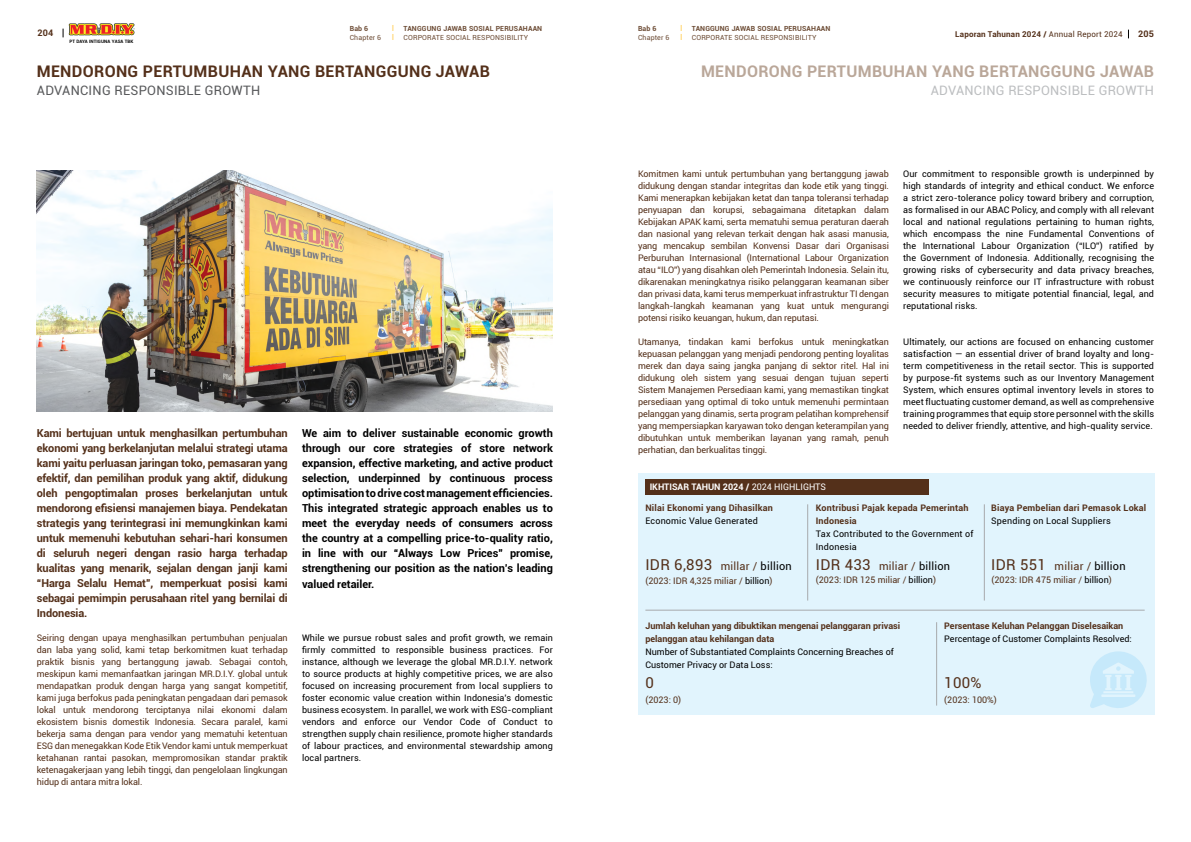
<style>
.page{position:relative;width:1191px;height:842px;background:#fff}
.page>*{position:absolute;margin:0;border:0;box-sizing:border-box;transform-origin:0 0}
.t1{font:700 16px "Roboto";letter-spacing:.02em;color:#54301a}
.t2{font:700 16px "Roboto";letter-spacing:.02em;color:#baa799}
.t3{font:15px "Roboto";letter-spacing:.02em;color:#54301a}
.t4{font:13px "Roboto";letter-spacing:.02em;color:#58595b}
.t5{font:13px "Roboto";letter-spacing:.02em;color:#bcbec0}
.t6{font:700 11px/15px "Roboto";letter-spacing:-.01em;color:#54301a;text-align:justify}
.t7{font:700 11px/15px "Roboto";color:#000;text-align:justify}
.t8{font:11px "Roboto";letter-spacing:.02em;color:#54301a}
.t9{font:9px/12px "Roboto";letter-spacing:-.01em;color:#54301a;text-align:justify}
.t10{font:9px/12px "Roboto";letter-spacing:.01em;color:#000;text-align:justify}
.t11{font:700 9px/13px "Roboto";color:#54301a}
.t12{font:700 9px/13px "Roboto";letter-spacing:.02em;color:#54301a}
.t13{font:700 9px "Roboto";color:#fff}
.t14{font:700 8px "Roboto";letter-spacing:.02em;color:#54301a}
.t15{font:7px "Roboto";letter-spacing:.02em;color:#6c4b34}
.t16{font:700 7px "Roboto";letter-spacing:.02em;color:#6c4b34}
.t17{font:700 7px "Roboto";color:#ffcc4e}
.t18{font:700 4.6px "Roboto";letter-spacing:.02em;color:#000}
.s1{font-weight:400}
.s2{font-size:11px}
.s3{font-size:11px;color:#000}
.s4{color:#000}
.s5{font-size:15px}
</style>
<div class="page">
<img style="left:69px;top:23px;width:65px;height:13px">
<img style="left:37px;top:170px;width:516px;height:241px">
<div style="left:638px;top:473px;width:516px;height:241px;background:#e1f4fd"></div>
<div style="left:645px;top:479px;width:284px;height:16px;background:#54301a"></div>
<hr style="left:645px;top:610px;width:499px;height:1px;background:#a7a9ac">
<hr style="left:807px;top:504px;width:1px;height:96px;background:#a7a9ac">
<hr style="left:984px;top:504px;width:1px;height:96px;background:#a7a9ac">
<hr style="left:936px;top:622px;width:1px;height:84px;background:#a7a9ac">
<svg style="left:1090px;top:651px;width:57px;height:57px"></svg>
<p class="t16" style="left:350px;top:24px;width:20px">Bab 6</p>
<p class="t17" style="left:392px;top:23px;width:3px">|</p>
<p class="t16" style="left:403px;top:24px;width:140px">TANGGUNG JAWAB SOSIAL PERUSAHAAN</p>
<p class="t15" style="left:350px;top:33px;width:33px">Chapter 6</p>
<p class="t17" style="left:392px;top:32px;width:3px">|</p>
<p class="t15" style="left:403px;top:33px;width:126px">CORPORATE SOCIAL RESPONSIBILITY</p>
<p class="t16" style="left:638px;top:24px;width:20px">Bab 6</p>
<p class="t17" style="left:680px;top:23px;width:3px">|</p>
<p class="t16" style="left:692px;top:24px;width:140px">TANGGUNG JAWAB SOSIAL PERUSAHAAN</p>
<p class="t15" style="left:638px;top:33px;width:33px">Chapter 6</p>
<p class="t17" style="left:680px;top:32px;width:3px">|</p>
<p class="t15" style="left:692px;top:33px;width:126px">CORPORATE SOCIAL RESPONSIBILITY</p>
<p class="t11" style="left:37px;top:26px;width:17px">204</p>
<p class="t14" style="left:955px;top:29px;width:169px">Laporan Tahunan 2024 / <span class="s1">Annual Report 2024</span></p>
<p class="t11" style="left:1138px;top:27px;width:17px">205</p>
<p class="t18" style="left:69px;top:38px;width:65px">PT DAYA INTIGUNA YASA TBK</p>
<h1 class="t1" style="left:37px;top:60px;width:454px">MENDORONG PERTUMBUHAN YANG BERTANGGUNG JAWAB</h1>
<h3 class="t4" style="left:37px;top:81px;width:225px">ADVANCING RESPONSIBLE GROWTH</h3>
<h1 class="t2" style="left:701px;top:60px;width:454px">MENDORONG PERTUMBUHAN YANG BERTANGGUNG JAWAB</h1>
<h3 class="t5" style="left:930px;top:81px;width:225px">ADVANCING RESPONSIBLE GROWTH</h3>
<p class="t6" style="left:37px;top:425px;width:252px">Kami bertujuan untuk menghasilkan pertumbuhan ekonomi yang berkelanjutan melalui strategi utama kami yaitu perluasan jaringan toko, pemasaran yang efektif, dan pemilihan produk yang aktif, didukung oleh pengoptimalan proses berkelanjutan untuk mendorong efisiensi manajemen biaya. Pendekatan strategis yang terintegrasi ini memungkinkan kami untuk memenuhi kebutuhan sehari-hari konsumen di seluruh negeri dengan rasio harga terhadap kualitas yang menarik, sejalan dengan janji kami “Harga Selalu Hemat”, memperkuat posisi kami sebagai pemimpin perusahaan ritel yang bernilai di Indonesia.</p>
<p class="t9" style="left:37px;top:631px;width:252px">Seiring dengan upaya menghasilkan pertumbuhan penjualan dan laba yang solid, kami tetap berkomitmen kuat terhadap praktik bisnis yang bertanggung jawab. Sebagai contoh, meskipun kami memanfaatkan jaringan MR.D.I.Y. global untuk mendapatkan produk dengan harga yang sangat kompetitif, kami juga berfokus pada peningkatan pengadaan dari pemasok lokal untuk mendorong terciptanya nilai ekonomi dalam ekosistem bisnis domestik Indonesia. Secara paralel, kami bekerja sama dengan para vendor yang mematuhi ketentuan ESG dan menegakkan Kode Etik Vendor kami untuk memperkuat ketahanan rantai pasokan, mempromosikan standar praktik ketenagakerjaan yang lebih tinggi, dan pengelolaan lingkungan hidup di antara mitra lokal.</p>
<p class="t7" style="left:302px;top:425px;width:252px">We aim to deliver sustainable economic growth through our core strategies of store network expansion, effective marketing, and active product selection, underpinned by continuous process optimisation to drive cost management efficiencies.<br>This integrated strategic approach enables us to meet the everyday needs of consumers across the country at a compelling price-to-quality ratio, in line with our “Always Low Prices” promise, strengthening our position as the nation’s leading</p>
<p class="t7" style="left:302px;top:576px;width:74px">valued retailer.</p>
<p class="t10" style="left:302px;top:632px;width:252px">While we pursue robust sales and profit growth, we remain firmly committed to responsible business practices. For instance, although we leverage the global MR.D.I.Y. network to source products at highly competitive prices, we are also focused on increasing procurement from local suppliers to foster economic value creation within Indonesia’s domestic business ecosystem. In parallel, we work with ESG-compliant vendors and enforce our Vendor Code of Conduct to strengthen supply chain resilience, promote higher standards of labour practices, and environmental stewardship among local partners.</p>
<p class="t9" style="left:638px;top:167px;width:252px">Komitmen kami untuk pertumbuhan yang bertanggung jawab didukung dengan standar integritas dan kode etik yang tinggi.<br>Kami menerapkan kebijakan ketat dan tanpa toleransi terhadap penyuapan dan korupsi, sebagaimana ditetapkan dalam Kebijakan APAK kami, serta mematuhi semua peraturan daerah dan nasional yang relevan terkait dengan hak asasi manusia, yang mencakup sembilan Konvensi Dasar dari Organisasi Perburuhan Internasional (International Labour Organization atau “ILO”) yang disahkan oleh Pemerintah Indonesia. Selain itu, dikarenakan meningkatnya risiko pelanggaran keamanan siber dan privasi data, kami terus memperkuat infrastruktur TI dengan langkah-langkah keamanan yang kuat untuk mengurangi potensi risiko keuangan, hukum, dan reputasi.</p>
<p class="t9" style="left:638px;top:335px;width:252px">Utamanya, tindakan kami berfokus untuk meningkatkan kepuasan pelanggan yang menjadi pendorong penting loyalitas merek dan daya saing jangka panjang di sektor ritel. Hal ini didukung oleh sistem yang sesuai dengan tujuan seperti Sistem Manajemen Persediaan kami, yang memastikan tingkat persediaan yang optimal di toko untuk memenuhi permintaan pelanggan yang dinamis, serta program pelatihan komprehensif yang mempersiapkan karyawan toko dengan keterampilan yang dibutuhkan untuk memberikan layanan yang ramah, penuh perhatian, dan berkualitas tinggi.</p>
<p class="t13" style="left:649px;top:481px;width:178px">IKHTISAR TAHUN 2024 / <span class="s1">2024 HIGHLIGHTS</span></p>
<p class="t10" style="left:903px;top:167px;width:252px">Our commitment to responsible growth is underpinned by high standards of integrity and ethical conduct. We enforce a strict zero-tolerance policy toward bribery and corruption, as formalised in our ABAC Policy, and comply with all relevant local and national regulations pertaining to human rights, which encompass the nine Fundamental Conventions of the International Labour Organization (“ILO”) ratified by the Government of Indonesia. Additionally, recognising the growing risks of cybersecurity and data privacy breaches, we continuously reinforce our IT infrastructure with robust security measures to mitigate potential financial, legal, and reputational risks.</p>
<p class="t10" style="left:903px;top:335px;width:252px">Ultimately, our actions are focused on enhancing customer satisfaction — an essential driver of brand loyalty and long&shy;term competitiveness in the retail sector. This is supported by purpose-fit systems such as our Inventory Management System, which ensures optimal inventory levels in stores to meet fluctuating customer demand, as well as comprehensive training programmes that equip store personnel with the skills needed to deliver friendly, attentive, and high-quality service.</p>
<p class="t12" style="left:645px;top:501px;width:129px">Nilai Ekonomi yang Dihasilkan</p>
<p class="t10" style="left:645px;top:514px;width:114px">Economic Value Generated</p>
<h2 class="t3" style="left:645px;top:554px;width:148px">IDR 6,893 <span class="s2">millar /</span> <span class="s3">billion</span></h2>
<p class="t9" style="left:645px;top:575px;width:129px">(2023: IDR 4,325 miliar / <span class="s4">billion</span>)</p>
<p class="t12" style="left:816px;top:501px;width:154px">Kontribusi Pajak kepada Pemerintah<br>Indonesia</p>
<p class="t10" style="left:816px;top:527px;width:159px;line-height:13px">Tax Contributed to the Government of<br>Indonesia</p>
<p class="t8" style="left:816px;top:558px;width:136px"><span class="s5">IDR 433</span> miliar / <span class="s4">billion</span></p>
<p class="t9" style="left:816px;top:574px;width:122px">(2023: IDR 125 miliar / <span class="s4">billion</span>)</p>
<p class="t12" style="left:991px;top:501px;width:157px">Biaya Pembelian dari Pemasok Lokal</p>
<p class="t10" style="left:991px;top:514px;width:121px">Spending on Local Suppliers</p>
<p class="t8" style="left:991px;top:558px;width:136px"><span class="s5">IDR 551</span> miliar / <span class="s4">billion</span></p>
<p class="t9" style="left:991px;top:574px;width:122px">(2023: IDR 475 miliar / <span class="s4">billion</span>)</p>
<p class="t11" style="left:645px;top:619px;width:256px">Jumlah keluhan yang dibuktikan mengenai pelanggaran privasi pelanggan atau kehilangan data</p>
<p class="t10" style="left:645px;top:645px;width:250px;line-height:13px">Number of Substantiated Complaints Concerning Breaches of<br>Customer Privacy or Data Loss:</p>
<h2 class="t3" style="left:645px;top:672px;width:10px">0</h2>
<p class="t9" style="left:645px;top:693px;width:37px">(2023: 0)</p>
<p class="t11" style="left:944px;top:619px;width:181px">Persentase Keluhan Pelanggan Diselesaikan</p>
<p class="t10" style="left:944px;top:632px;width:189px">Percentage of Customer Complaints Resolved:</p>
<h2 class="t3" style="left:944px;top:672px;width:39px">100%</h2>
<p class="t9" style="left:944px;top:693px;width:54px">(2023: 100%)</p>
</div>
